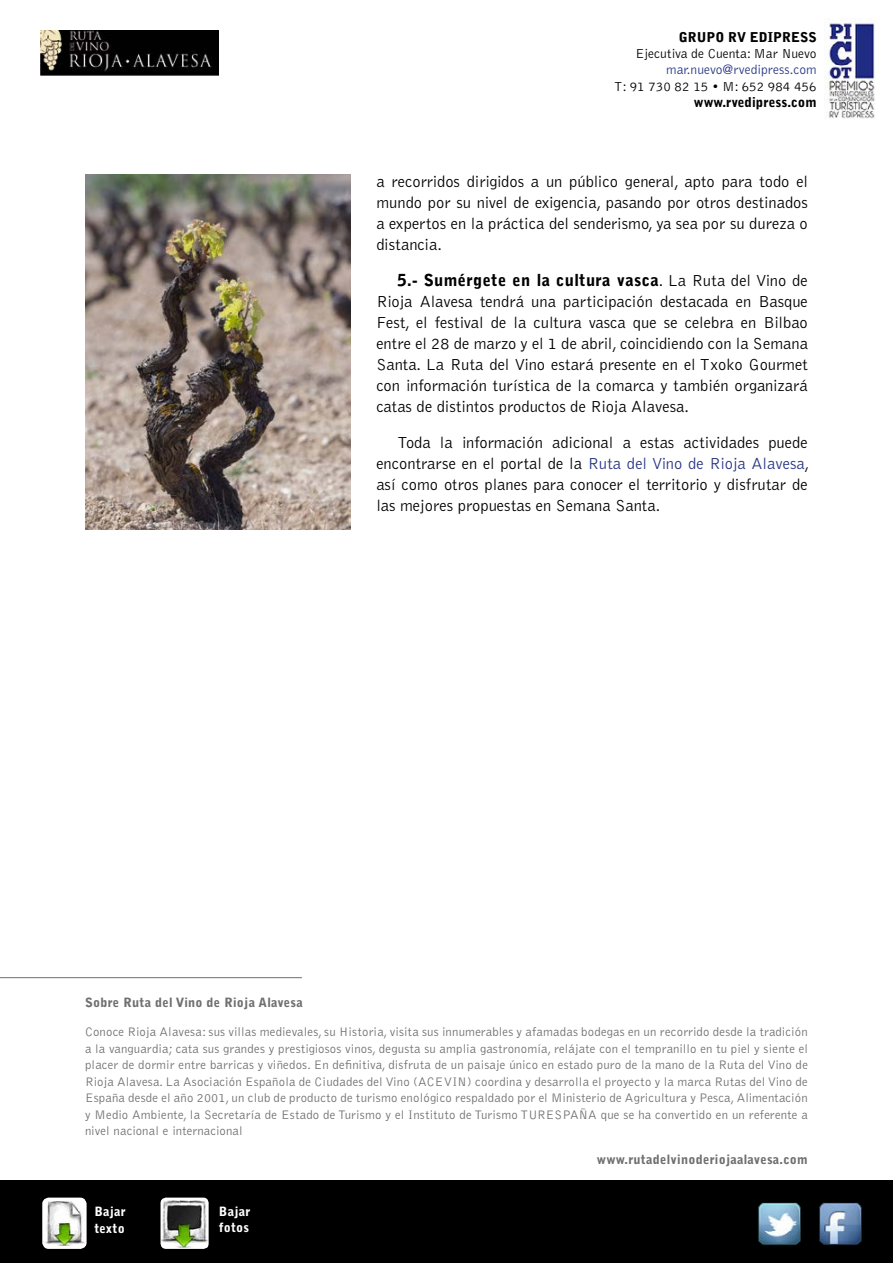
<style>
.page{position:relative;width:893px;height:1263px;background:#fff}
.page>*{position:absolute;margin:0;border:0;box-sizing:border-box;transform-origin:0 0}
.t1{font:300 16.5px/21px "Bell Gothic";color:#000;text-align:justify}
.t2{font:300 13.5px "Bell Gothic";color:#000}
.t3{font:900 13.5px "Bell Gothic";color:#000}
.t4{font:300 13.5px "Bell Gothic";color:#283583}
.t5{font:300 12.75px/16.5px "Bell Gothic";letter-spacing:.015em;color:#706f6f;text-align:justify}
.t6{font:900 12.75px "Bell Gothic";letter-spacing:.02em;color:#706f6f}
.t7{font:900 12.75px/16.5px "Bell Gothic";letter-spacing:.02em;color:#fff}
.s1{font-weight:900}
.s2{color:#283583}
</style>
<div class="page">
<img style="left:40px;top:30px;width:179px;height:45px">
<div style="left:0;top:1180px;width:893px;height:83px;background:#000"></div>
<img style="left:824px;top:19px;width:51px;height:100px">
<hr style="left:0;top:977px;width:302px;height:1px;background:#706f6f">
<img style="left:758px;top:1202px;width:43px;height:44px">
<img style="left:819px;top:1202px;width:43px;height:44px">
<div style="left:161px;top:1197px;width:48px;height:52px;background:#fff;border-radius:5px"></div>
<img style="left:161px;top:1200px;width:47px;height:47px">
<div style="left:43px;top:1197px;width:43px;height:52px;background:#fff;border-radius:6px"></div>
<img style="left:45px;top:1201px;width:40px;height:44px">
<img style="left:85px;top:174px;width:266px;height:355px">
<p class="t3" style="left:679px;top:29px;width:139px">GRUPO RV EDIPRESS</p>
<p class="t2" style="left:635px;top:47px;width:183px">Ejecutiva de Cuenta: Mar Nuevo</p>
<p class="t4" style="left:666px;top:63px;width:152px">mar.nuevo@rvedipress.com</p>
<p class="t2" style="left:614px;top:79px;width:204px">T: 91 730 82 15 • M: 652 984 456</p>
<p class="t3" style="left:694px;top:94px;width:124px">www.rvedipress.com</p>
<p class="t1" style="left:376px;top:171px;width:433px">a recorridos dirigidos a un público general, apto para todo el mundo por su nivel de exigencia, pasando por otros destinados a expertos en la práctica del senderismo, ya sea por su dureza o distancia.</p>
<p class="t1" style="left:376px;top:270px;width:433px;text-indent:21px"><span class="s1">5.- Sumérgete en la cultura vasca</span>. La Ruta del Vino de Rioja Alavesa tendrá una participación destacada en Basque Fest, el festival de la cultura vasca que se celebra en Bilbao entre el 28 de marzo y el 1 de abril, coincidiendo con la Semana Santa. La Ruta del Vino estará presente en el Txoko Gourmet con información turística de la comarca y también organizará catas de distintos productos de Rioja Alavesa.</p>
<p class="t1" style="left:376px;top:432px;width:434px;text-indent:21px">Toda la información adicional a estas actividades puede encontrarse en el portal de la <span class="s2">Ruta del Vino de Rioja Alavesa</span>, así como otros planes para conocer el territorio y disfrutar de las mejores propuestas en Semana Santa.</p>
<p class="t6" style="left:85px;top:995px;width:219px">Sobre Ruta del Vino de Rioja Alavesa</p>
<p class="t5" style="left:85px;top:1024px;width:724px">Conoce Rioja Alavesa: sus villas medievales, su Historia, visita sus innumerables y afamadas bodegas en un recorrido desde la tradición a la vanguardia; cata sus grandes y prestigiosos vinos, degusta su amplia gastronomía, relájate con el tempranillo en tu piel y siente el placer de dormir entre barricas y viñedos. En definitiva, disfruta de un paisaje único en estado puro de la mano de la Ruta del Vino de Rioja Alavesa. La Asociación Española de Ciudades del Vino (ACEVIN) coordina y desarrolla el proyecto y la marca Rutas del Vino de España desde el año 2001, un club de producto de turismo enológico respaldado por el Ministerio de Agricultura y Pesca, Alimentación y Medio Ambiente, la Secretaría de Estado de Turismo y el Instituto de Turismo TURESPAÑA que se ha convertido en un referente a nivel nacional e internacional</p>
<p class="t6" style="left:597px;top:1152px;width:212px">www.rutadelvinoderiojaalavesa.com</p>
<p class="t7" style="left:219px;top:1203px;width:33px">Bajar fotos</p>
<p class="t7" style="left:94px;top:1204px;width:33px">Bajar texto</p>
</div>
